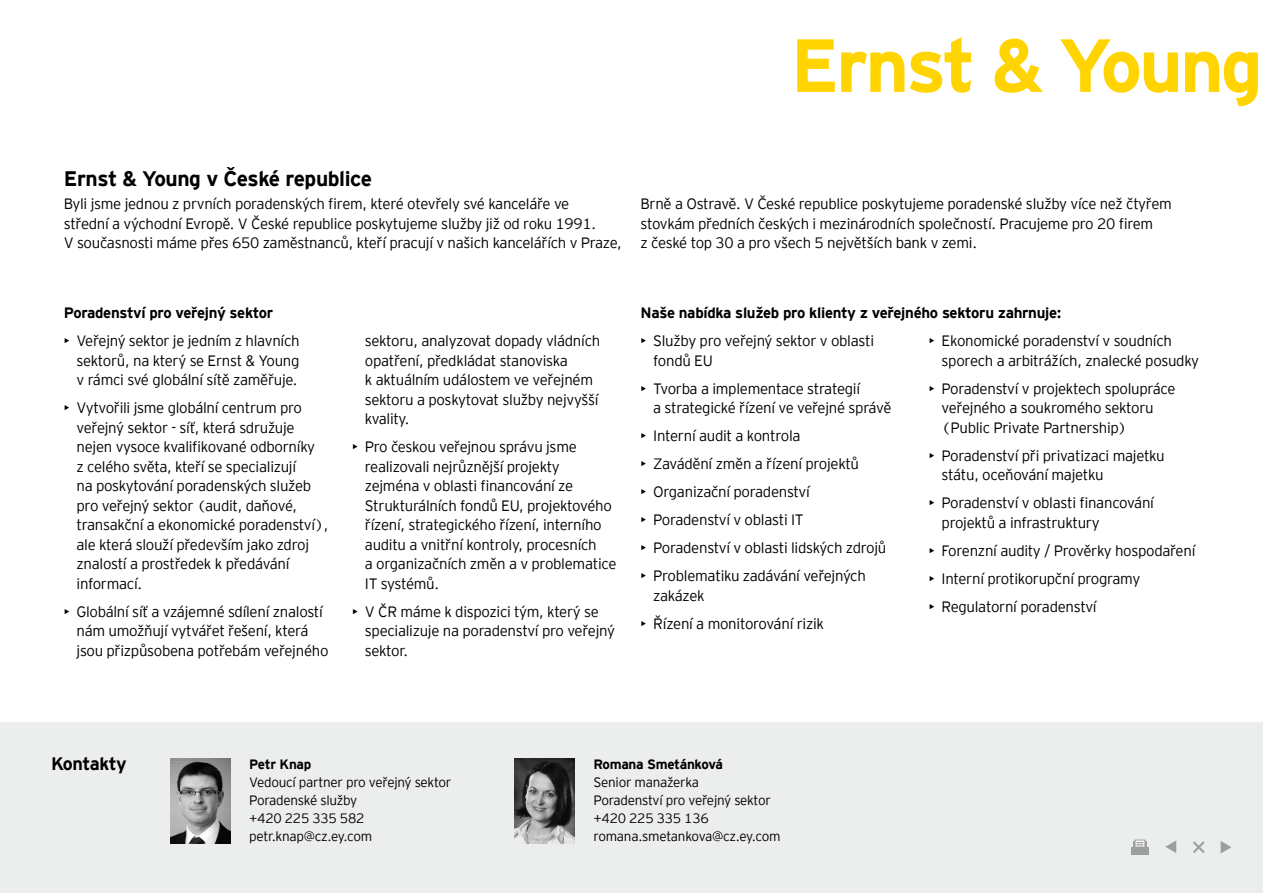
<style>
.page{position:relative;width:1263px;height:893px;background:#fff}
.page>*{position:absolute;margin:0;border:0;box-sizing:border-box;transform-origin:0 0}
.t1{font:700 75px "EY Interstate";letter-spacing:-.04em;color:#ffd400}
.t2{font:700 21px "EY Interstate";letter-spacing:-.02em;color:#000}
.t3{font:700 18px "EY Interstate";letter-spacing:-.035em;color:#000}
.t4{font:300 15px/19.5px "EY Interstate";letter-spacing:-.02em;color:#000}
.t5{font:700 15px "EY Interstate";letter-spacing:-.02em;color:#000}
.t6{font:300 13.5px/18px "EY Interstate";letter-spacing:-.02em;color:#000}
.t7{font:700 13.5px "EY Interstate";letter-spacing:-.02em;color:#000}
</style>
<div class="page">
<div style="left:0;top:723px;width:1263px;height:170px;background:#eceded"></div>
<img style="left:171px;top:758px;width:59px;height:85px">
<img style="left:515px;top:758px;width:59px;height:85px">
<div style="left:1133px;top:842px;width:14px;height:7px;background:#9c9e9f"></div>
<svg style="left:1135px;top:840px;width:10px;height:7px"></svg>
<div style="left:1131px;top:847px;width:18px;height:8px;background:#9c9e9f"></div>
<svg style="left:1136px;top:842px;width:7px;height:5px"></svg>
<svg style="left:1193px;top:841px;width:12px;height:12px"></svg>
<svg style="left:1220px;top:841px;width:11px;height:12px"></svg>
<svg style="left:1165px;top:840px;width:11px;height:13px"></svg>
<h1 class="t1" style="left:790px;top:11px;width:474px">Ernst &amp; Young</h1>
<h2 class="t2" style="left:64px;top:163px;width:310px">Ernst &amp; Young v České republice</h2>
<p class="t4" style="left:64px;top:193px;width:559px">Byli jsme jednou z prvních poradenských firem, které otevřely své kanceláře ve<br>střední a východní Evropě. V České republice poskytujeme služby již od roku 1991.<br>V současnosti máme přes 650 zaměstnanců, kteří pracují v našich kancelářích v Praze,</p>
<p class="t4" style="left:640px;top:193px;width:533px">Brně a Ostravě. V České republice poskytujeme poradenské služby více než čtyřem stovkám předních českých i mezinárodních společností. Pracujeme pro 20 firem<br>z české top 30 a pro všech 5 největších bank v zemi.</p>
<p class="t5" style="left:64px;top:302px;width:211px">Poradenství pro veřejný sektor</p>
<p class="t4" style="left:77px;top:330px;width:225px;text-align:justify;text-indent:-13px">• Veřejný sektor je jedním z hlavních sektorů, na který se Ernst &amp; Young v rámci své globální sítě zaměřuje.</p>
<p class="t4" style="left:77px;top:397px;width:254px;text-indent:-13px">• Vytvořili jsme globální centrum pro veřejný sektor - síť, která sdružuje nejen vysoce kvalifikované odborníky<br>z celého světa, kteří se specializují<br>na poskytování poradenských služeb pro veřejný sektor (audit, daňové, transakční a ekonomické poradenství), ale která slouží především jako zdroj znalostí a prostředek k předávání informací.</p>
<p class="t4" style="left:77px;top:601px;width:253px;text-indent:-13px">• Globální síť a vzájemné sdílení znalostí nám umožňují vytvářet řešení, která jsou přizpůsobena potřebám veřejného</p>
<p class="t4" style="left:365px;top:330px;width:237px">sektoru, analyzovat dopady vládních opatření, předkládat stanoviska<br>k aktuálním událostem ve veřejném sektoru a poskytovat služby nejvyšší kvality.</p>
<p class="t4" style="left:365px;top:436px;width:253px;text-indent:-13px">• Pro českou veřejnou správu jsme realizovali nejrůznější projekty zejména v oblasti financování ze Strukturálních fondů EU, projektového řízení, strategického řízení, interního auditu a vnitřní kontroly, procesních<br>a organizačních změn a v problematice IT systémů.</p>
<p class="t4" style="left:365px;top:601px;width:252px;text-indent:-13px">• V ČR máme k dispozici tým, který se specializuje na poradenství pro veřejný sektor.</p>
<p class="t5" style="left:640px;top:302px;width:423px">Naše nabídka služeb pro klienty z veřejného sektoru zahrnuje:</p>
<p class="t4" style="left:653px;top:330px;width:222px;text-indent:-13px">• Služby pro veřejný sektor v oblasti fondů EU</p>
<p class="t4" style="left:653px;top:378px;width:240px;text-indent:-13px">• Tvorba a implementace strategií<br>a strategické řízení ve veřejné správě</p>
<p class="t4" style="left:640px;top:425px;width:162px">• Interní audit a kontrola</p>
<p class="t4" style="left:640px;top:453px;width:220px">• Zavádění změn a řízení projektů</p>
<p class="t4" style="left:640px;top:481px;width:171px">• Organizační poradenství</p>
<p class="t4" style="left:640px;top:509px;width:165px">• Poradenství v oblasti IT</p>
<p class="t4" style="left:640px;top:537px;width:247px">• Poradenství v oblasti lidských zdrojů</p>
<p class="t4" style="left:653px;top:565px;width:214px;text-indent:-13px">• Problematiku zadávání veřejných zakázek</p>
<p class="t4" style="left:640px;top:613px;width:185px">• Řízení a monitorování rizik</p>
<p class="t4" style="left:941px;top:330px;width:259px;text-indent:-13px">• Ekonomické poradenství v soudních sporech a arbitrážích, znalecké posudky</p>
<p class="t4" style="left:941px;top:378px;width:235px;text-indent:-13px">• Poradenství v projektech spolupráce veřejného a soukromého sektoru (Public Private Partnership)</p>
<p class="t4" style="left:941px;top:445px;width:225px;text-indent:-13px">• Poradenství při privatizaci majetku státu, oceňování majetku</p>
<p class="t4" style="left:941px;top:492px;width:214px;text-indent:-13px">• Poradenství v oblasti financování projektů a infrastruktury</p>
<p class="t4" style="left:929px;top:540px;width:268px">• Forenzní audity / Prověrky hospodaření</p>
<p class="t4" style="left:929px;top:568px;width:213px">• Interní protikorupční programy</p>
<p class="t4" style="left:929px;top:596px;width:169px">• Regulatorní poradenství</p>
<p class="t3" style="left:51px;top:750px;width:77px">Kontakty</p>
<p class="t7" style="left:593px;top:755px;width:131px">Romana Smetánková</p>
<p class="t6" style="left:593px;top:773px;width:188px">Senior manažerka<br>Poradenství pro veřejný sektor +420 225 335 136 romana.smetankova@cz.ey.com</p>
<p class="t7" style="left:249px;top:754px;width:64px">Petr Knap</p>
<p class="t6" style="left:249px;top:772px;width:204px">Vedoucí partner pro veřejný sektor<br>Poradenské služby<br>+420 225 335 582 petr.knap@cz.ey.com</p>
</div>
